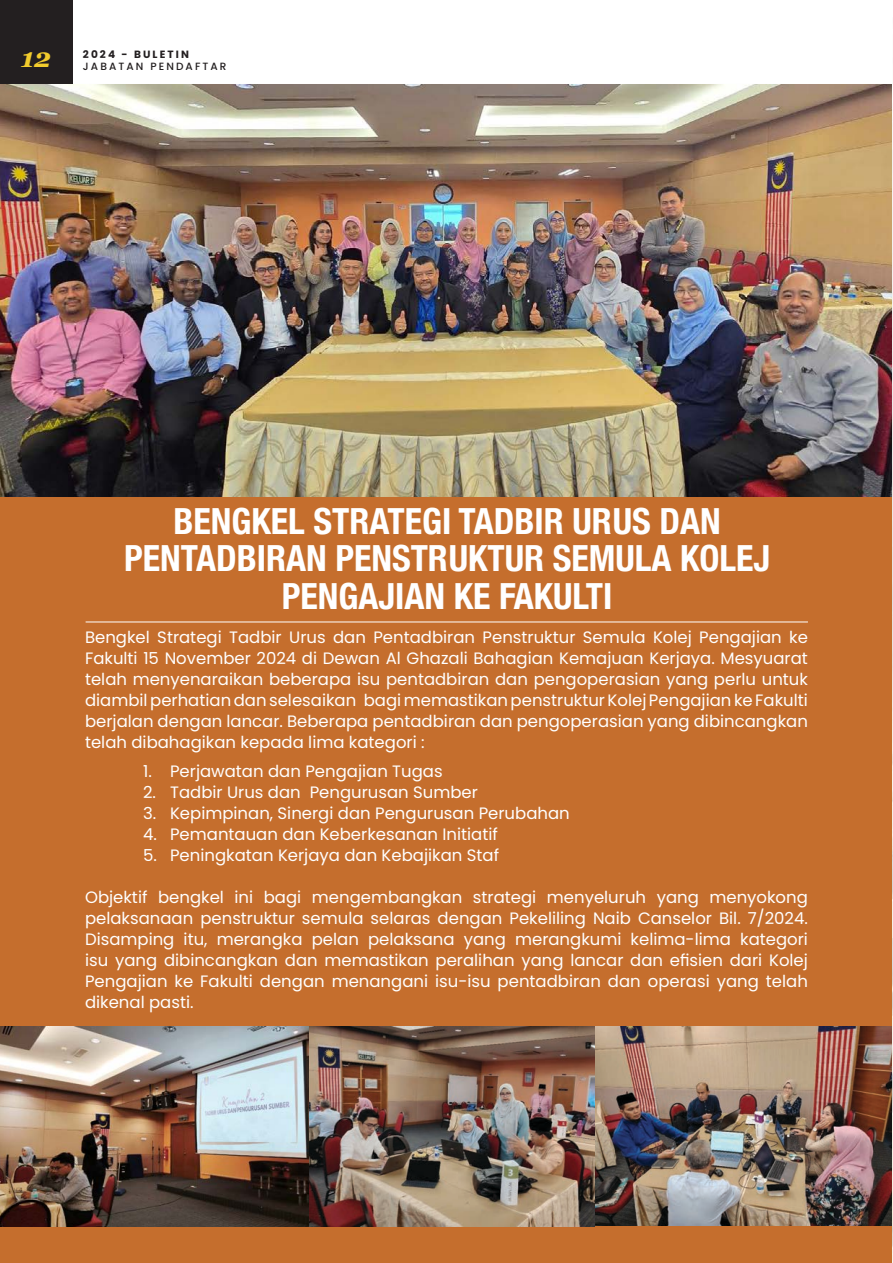
<style>
.page{position:relative;width:893px;height:1263px;background:#fff}
.page>*{position:absolute;margin:0;border:0;box-sizing:border-box;transform-origin:0 0}
.t1{font:700 condensed 36px/37.5px "Helvetica Neue";color:#fff;text-align:center}
.t2{font:italic 700 27px "Georgia";color:#f2cc2d}
.t3{font:16.5px/21px "Poppins";color:#fff;text-align:justify}
.t4{font:500 10.5px "Poppins";letter-spacing:.2em;color:#231f20}
.t5{font:700 10.5px "Poppins";letter-spacing:.2em;color:#231f20}
</style>
<div class="page">
<div style="left:0;top:0;width:72px;height:132px;background:#231f20"></div>
<img style="left:0;top:84px;width:892px;height:413px">
<div style="left:1px;top:497px;width:892px;height:766px;background:#c56e2d"></div>
<hr style="left:86px;top:622px;width:722px;height:1px;background:#fff">
<img style="left:595px;top:1027px;width:297px;height:199px">
<img style="left:0;top:1027px;width:595px;height:199px">
<img style="left:892px;top:1px;width:1px;height:1262px">
<p class="t5" style="left:83px;top:48px;width:107px">2024 - BULETIN</p>
<h2 class="t2" style="left:21px;top:38px;width:32px">12</h2>
<p class="t4" style="left:83px;top:61px;width:145px">JABATAN PENDAFTAR</p>
<h1 class="t1" style="left:124px;top:499px;width:647px">BENGKEL STRATEGI TADBIR URUS DAN<br>PENTADBIRAN PENSTRUKTUR SEMULA KOLEJ<br>PENGAJIAN KE FAKULTI</h1>
<p class="t3" style="left:85px;top:626px;width:724px">Bengkel Strategi Tadbir Urus dan Pentadbiran Penstruktur Semula Kolej Pengajian ke Fakulti 15 November 2024 di Dewan Al Ghazali Bahagian Kemajuan Kerjaya. Mesyuarat telah menyenaraikan beberapa isu pentadbiran dan pengoperasian yang perlu untuk diambil perhatian dan selesaikan bagi memastikan penstruktur Kolej Pengajian ke Fakulti berjalan dengan lancar. Beberapa pentadbiran dan pengoperasian yang dibincangkan telah dibahagikan kepada lima kategori :</p>
<p class="t3" style="left:143px;top:761px;width:301px">1. Perjawatan dan Pengajian Tugas</p>
<p class="t3" style="left:143px;top:782px;width:336px">2. Tadbir Urus dan Pengurusan Sumber</p>
<p class="t3" style="left:143px;top:803px;width:428px">3. Kepimpinan, Sinergi dan Pengurusan Perubahan</p>
<p class="t3" style="left:143px;top:824px;width:356px">4. Pemantauan dan Keberkesanan Initiatif</p>
<p class="t3" style="left:143px;top:845px;width:357px">5. Peningkatan Kerjaya dan Kebajikan Staf</p>
<p class="t3" style="left:85px;top:887px;width:724px">Objektif bengkel ini bagi mengembangkan strategi menyeluruh yang menyokong pelaksanaan penstruktur semula selaras dengan Pekeliling Naib Canselor Bil. 7/2024.<br>Disamping itu, merangka pelan pelaksana yang merangkumi kelima-lima kategori isu yang dibincangkan dan memastikan peralihan yang lancar dan efisien dari Kolej Pengajian ke Fakulti dengan menangani isu-isu pentadbiran dan operasi yang telah dikenal pasti.</p>
</div>
